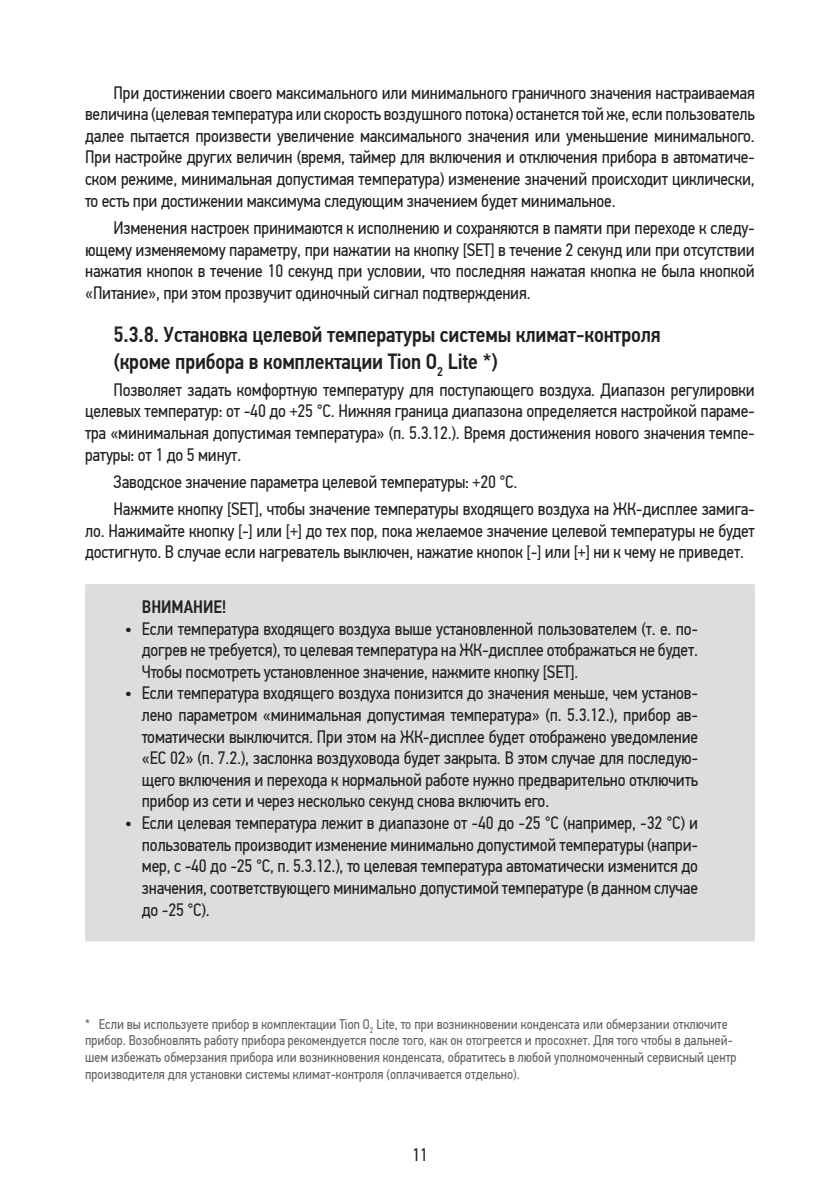
<style>
.page{position:relative;width:840px;height:1191px;background:#fff}
.page>*{position:absolute;margin:0;border:0;box-sizing:border-box;transform-origin:0 0}
.Заголовок_Основной_т{font:500 22px/26.4px "PF Din Text Cond Pro";letter-spacing:-.01em;color:#231f20}
.Основной_текст{font:18px/21.6px "PF Din Text Cond Pro";letter-spacing:-.01em;color:#231f20;text-align:justify}
.Основной_текст-2{font:500 18px "PF Din Text Cond Pro";color:#231f20}
.t1{font:14px/16.8px "PF Din Text Cond Pro";color:#636366}
</style>
<div class="page">
<div style="left:85px;top:584px;width:669px;height:357px;background:#dcdddf"></div>
<p class="Основной_текст" style="left:85px;top:82px;width:670px;text-indent:28px">При достижении своего максимального или минимального граничного значения настраиваемая величина (целевая температура или скорость воздушного потока) останется той же, если пользователь далее пытается произвести увеличение максимального значения или уменьшение минимального.<br>При настройке других величин (время, таймер для включения и отключения прибора в автоматиче&shy;ском режиме, минимальная допустимая температура) изменение значений происходит циклически, то есть при достижении максимума следующим значением будет минимальное.</p>
<p class="Основной_текст" style="left:85px;top:217px;width:670px;text-indent:28px">Изменения настроек принимаются к исполнению и сохраняются в памяти при переходе к следу&shy;ющему изменяемому параметру, при нажатии на кнопку [SET] в течение 2 секунд или при отсутствии нажатия кнопок в течение 10 секунд при условии, что последняя нажатая кнопка не была кнопкой «Питание», при этом прозвучит одиночный сигнал подтверждения.</p>
<p class="Заголовок_Основной_т" style="left:113px;top:321px;width:548px">5.3.8. Установка целевой температуры системы климат-контроля (кроме прибора в комплектации Tion O<sub>2</sub> Lite *)</p>
<p class="Основной_текст" style="left:85px;top:379px;width:670px;text-indent:28px">Позволяет задать комфортную температуру для поступающего воздуха. Диапазон регулировки целевых температур: от -40 до +25 °С. Нижняя граница диапазона определяется настройкой параме&shy;тра «минимальная допустимая температура» (п. 5.3.12.). Время достижения нового значения темпе&shy;ратуры: от 1 до 5 минут.</p>
<p class="Основной_текст" style="left:113px;top:471px;width:405px">Заводское значение параметра целевой температуры: +20 °C.</p>
<p class="Основной_текст" style="left:85px;top:498px;width:670px;text-indent:28px">Нажмите кнопку [SET], чтобы значение температуры входящего воздуха на ЖК-дисплее замига&shy;ло. Нажимайте кнопку [-] или [+] до тех пор, пока желаемое значение целевой температуры не будет достигнуто. В случае если нагреватель выключен, нажатие кнопок [-] или [+] ни к чему не приведет.</p>
<p class="Основной_текст-2" style="left:142px;top:596px;width:86px">ВНИМАНИЕ!</p>
<p class="Основной_текст" style="left:142px;top:617px;width:557px;text-indent:-17px">• Если температура входящего воздуха выше установленной пользователем (т. е. по&shy;догрев не требуется), то целевая температура на ЖК-дисплее отображаться не будет.<br>Чтобы посмотреть установленное значение, нажмите кнопку [SET].</p>
<p class="Основной_текст" style="left:142px;top:682px;width:557px;text-indent:-17px">• Если температура входящего воздуха понизится до значения меньше, чем установ&shy;лено параметром «минимальная допустимая температура» (п. 5.3.12.), прибор ав&shy;томатически выключится. При этом на ЖК-дисплее будет отображено уведомление «ЕС 02» (п. 7.2.), заслонка воздуховода будет закрыта. В этом случае для последую&shy;щего включения и перехода к нормальной работе нужно предварительно отключить прибор из сети и через несколько секунд снова включить его.</p>
<p class="Основной_текст" style="left:142px;top:812px;width:557px;text-indent:-17px">• Если целевая температура лежит в диапазоне от -40 до -25 °C (например, -32 °C) и пользователь производит изменение минимально допустимой температуры (напри&shy;мер, с -40 до -25 °C, п. 5.3.12.), то целевая температура автоматически изменится до значения, соответствующего минимально допустимой температуре (в данном случае до -25 °C).</p>
<p class="t1" style="left:85px;top:1015px;width:652px">* Если вы используете прибор в комплектации Tion О<sub>2</sub> Lite, то при возникновении конденсата или обмерзании отключите прибор. Возобновлять работу прибора рекомендуется после того, как он отогреется и просохнет. Для того чтобы в дальней&shy;шем избежать обмерзания прибора или возникновения конденсата, обратитесь в любой уполномоченный сервисный центр производителя для установки системы климат-контроля (оплачивается отдельно).</p>
<p class="Основной_текст" style="left:412px;top:1144px;width:17px">11</p>
</div>
